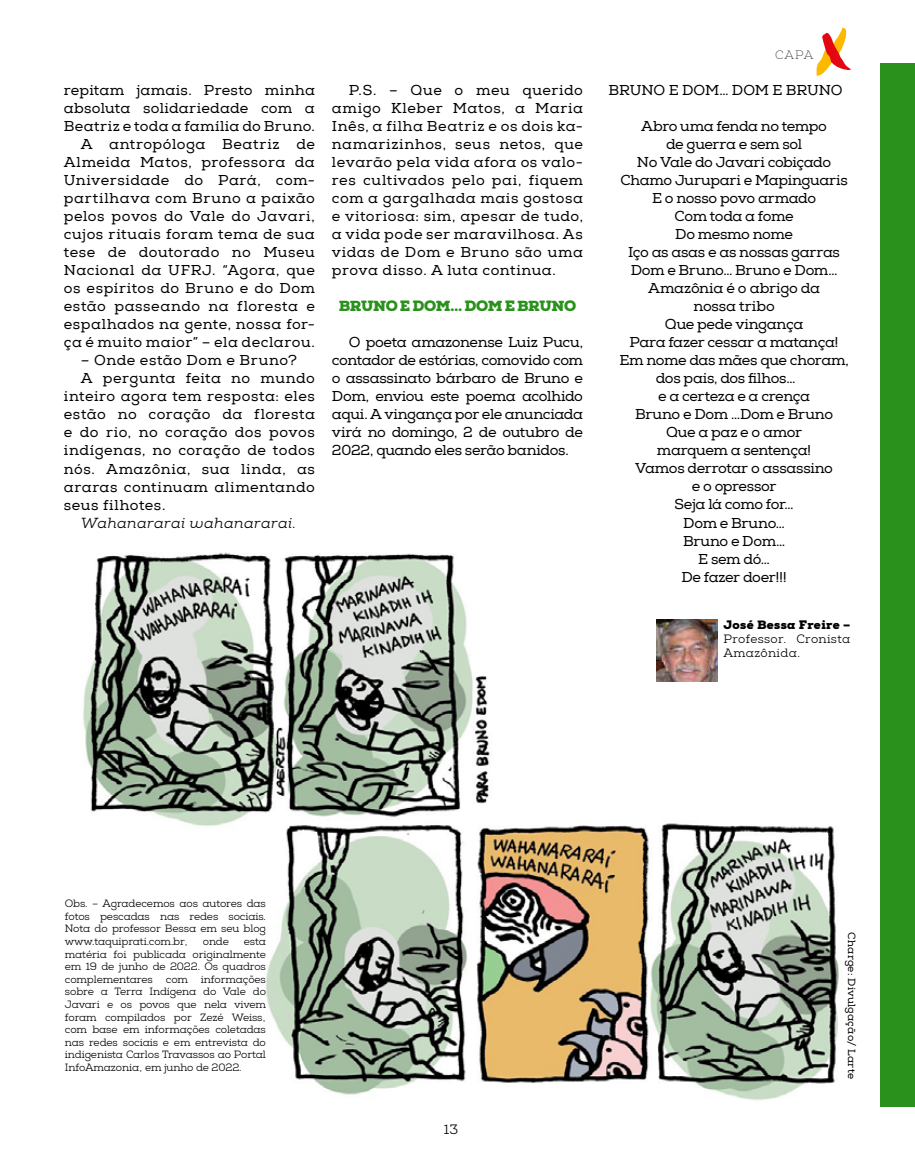
<style>
.page{position:relative;width:915px;height:1170px;background:#fff}
.page>*{position:absolute;margin:0;border:0;box-sizing:border-box;transform-origin:0 0}
.t1{font:14.55px/18px "Nexa Slab";letter-spacing:.02em;color:#000;text-align:justify}
.t2{font:14.55px "Nexa Slab";letter-spacing:-.02em;color:#000}
.t3{font:14.55px "Nexa Slab";letter-spacing:-.03em;color:#000}
.t4{font:14.55px "Nexa Slab";letter-spacing:-.025em;color:#000}
.t5{font:14.55px "Nexa Slab";letter-spacing:-.015em;color:#000}
.t6{font:14.55px "Nexa Slab";letter-spacing:-.035em;color:#000}
.t7{font:italic 14.55px "Nexa Slab";letter-spacing:.025em;color:#000}
.t8{font:900 14.55px "Nexa Slab";letter-spacing:-.025em;color:#2a911c}
.t9{font:14.55px "Nexa Slab";letter-spacing:.04em;color:#000}
.t10{font:14.55px "Nexa Slab";letter-spacing:-.005em;color:#000}
.t11{font:13.5px "Nexa Slab";color:#000}
.t12{font:12px/14.4px "Nexa Slab";letter-spacing:.03em;color:#000}
.t13{font:900 12px "Nexa Slab";letter-spacing:.03em;color:#000}
.t14{font:100 12px "Nexa Slab";color:#000}
.t15{font:10.5px/12.6px "Nexa Slab";letter-spacing:-.01em;color:#000;text-align:justify}
.t16{font:10.5px "Nexa Slab";letter-spacing:.02em;color:#000}
</style>
<div class="page">
<svg style="left:816px;top:27px;width:34px;height:49px"></svg>
<div style="left:880px;top:63px;width:34px;height:1043px;background:#2a911c"></div>
<img style="left:83px;top:552px;width:756px;height:549px">
<img style="left:656px;top:619px;width:60px;height:63px">
<p class="t1" style="left:64px;top:82px;width:252px;text-align:right">repitam jamais. Presto minha absoluta solidariedade com a<br>Beatriz e toda a família do Bruno.<br>A antropóloga Beatriz de<br>Almeida Matos, professora da<br>Universidade do Pará, com&shy;partilhava com Bruno a paixão pelos povos do Vale do Javari, cujos rituais foram tema de sua tese de doutorado no Museu<br>Nacional da UFRJ. “Agora, que os espíritos do Bruno e do Dom estão passeando na floresta e espalhados na gente, nossa for&shy;ça é muito maior” – ela declarou.</p>
<p class="t1" style="left:81px;top:352px;width:217px">– Onde estão Dom e Bruno?</p>
<p class="t1" style="left:81px;top:370px;width:235px">A pergunta feita no mundo</p>
<p class="t1" style="left:64px;top:388px;width:252px">inteiro agora tem resposta: eles</p>
<p class="t1" style="left:64px;top:406px;width:252px">estão no coração da floresta</p>
<p class="t1" style="left:64px;top:424px;width:252px">e do rio, no coração dos povos</p>
<p class="t1" style="left:64px;top:442px;width:252px">indígenas, no coração de todos</p>
<p class="t1" style="left:64px;top:459px;width:252px">nós. Amazônia, sua linda, as</p>
<p class="t1" style="left:64px;top:477px;width:252px">araras continuam alimentando</p>
<p class="t9" style="left:64px;top:495px;width:103px">seus filhotes.</p>
<p class="t7" style="left:81px;top:514px;width:217px">Wahanararai wahanararai.</p>
<p class="t1" style="left:332px;top:81px;width:252px;text-indent:17px">P.S. – Que o meu querido amigo Kleber Matos, a Maria Inês, a filha Beatriz e os dois ka&shy;namarizinhos, seus netos, que levarão pela vida afora os valo&shy;res cultivados pelo pai, fiquem com a gargalhada mais gostosa e vitoriosa: sim, apesar de tudo, a vida pode ser maravilhosa. As vidas de Dom e Bruno são uma prova disso. A luta continua.</p>
<p class="t8" style="left:338px;top:297px;width:239px">BRUNO E DOM… DOM E BRUNO</p>
<p class="t1" style="left:332px;top:333px;width:252px;text-indent:17px">O poeta amazonense Luiz Pucu, contador de estórias, comovido com o assassinato bárbaro de Bruno e Dom, enviou este poema acolhido aqui. A vingança por ele anunciada virá no domingo, 2 de outubro de 2022, quando eles serão banidos.</p>
<p class="t14" style="left:774px;top:48px;width:40px">CAPA</p>
<p class="t5" style="left:608px;top:81px;width:236px">BRUNO E DOM… DOM E BRUNO</p>
<p class="t3" style="left:641px;top:117px;width:187px">Abro uma fenda no tempo</p>
<p class="t3" style="left:665px;top:135px;width:137px">de guerra e sem sol</p>
<p class="t6" style="left:636px;top:153px;width:196px">No Vale do Javari cobiçado</p>
<p class="t5" style="left:620px;top:171px;width:229px">Chamo Jurupari e Mapinguaris</p>
<p class="t4" style="left:652px;top:189px;width:165px">E o nosso povo armado</p>
<p class="t6" style="left:674px;top:207px;width:120px">Com toda a fome</p>
<p class="t3" style="left:675px;top:225px;width:119px">Do mesmo nome</p>
<p class="t2" style="left:628px;top:243px;width:213px">Iço as asas e as nossas garras</p>
<p class="t2" style="left:630px;top:261px;width:208px">Dom e Bruno… Bruno e Dom…</p>
<p class="t5" style="left:647px;top:279px;width:174px">Amazônia é o abrigo da</p>
<p class="t10" style="left:693px;top:297px;width:83px">nossa tribo</p>
<p class="t2" style="left:664px;top:315px;width:140px">Que pede vingança</p>
<p class="t4" style="left:629px;top:333px;width:210px">Para fazer cessar a matança!</p>
<p class="t3" style="left:619px;top:351px;width:231px">Em nome das mães que choram,</p>
<p class="t2" style="left:655px;top:369px;width:141px">dos pais, dos filhos…</p>
<p class="t4" style="left:658px;top:387px;width:153px">e a certeza e a crença</p>
<p class="t2" style="left:635px;top:405px;width:199px">Bruno e Dom …Dom e Bruno</p>
<p class="t2" style="left:666px;top:423px;width:137px">Que a paz e o amor</p>
<p class="t3" style="left:656px;top:441px;width:156px">marquem a sentença!</p>
<p class="t2" style="left:635px;top:459px;width:199px">Vamos derrotar o assassino</p>
<p class="t6" style="left:691px;top:477px;width:86px">e o opressor</p>
<p class="t3" style="left:674px;top:495px;width:121px">Seja lá como for…</p>
<p class="t2" style="left:683px;top:513px;width:103px">Dom e Bruno…</p>
<p class="t2" style="left:682px;top:531px;width:104px">Bruno e Dom…</p>
<p class="t1" style="left:698px;top:549px;width:73px">E sem dó…</p>
<p class="t4" style="left:681px;top:567px;width:107px">De fazer doer!!!</p>
<p class="t13" style="left:723px;top:616px;width:128px">José Bessa Freire –</p>
<p class="t12" style="left:723px;top:632px;width:128px">Professor. Cronista<br>Amazônida.</p>
<p class="t15" style="left:65px;top:897px;width:202px">Obs. – Agradecemos aos autores das fotos pescadas nas redes sociais.<br>Nota do professor Bessa em seu blog www.taquiprati.com.br,</p>
<p class="t15" style="left:65px;top:935px;width:203px;text-indent:179px">esta matéria foi publicada originalmente em 19 de junho de 2022. Os quadros complementares com informações sobre a Terra Indígena do Vale do Javari e os povos que nela vivem foram compilados por Zezé Weiss, com base em informações coletadas nas redes sociais e em entrevista do indigenista Carlos Travassos ao Portal InfoAmazonia, em junho de 2022.</p>
<p class="t16" style="left:857px;top:932px;width:148px;rotate:90deg">Charge: Divulgação/ Larte</p>
<p class="t15" style="left:203px;top:935px;width:28px">onde</p>
<p class="t11" style="left:444px;top:1120px;width:16px">13</p>
</div>
